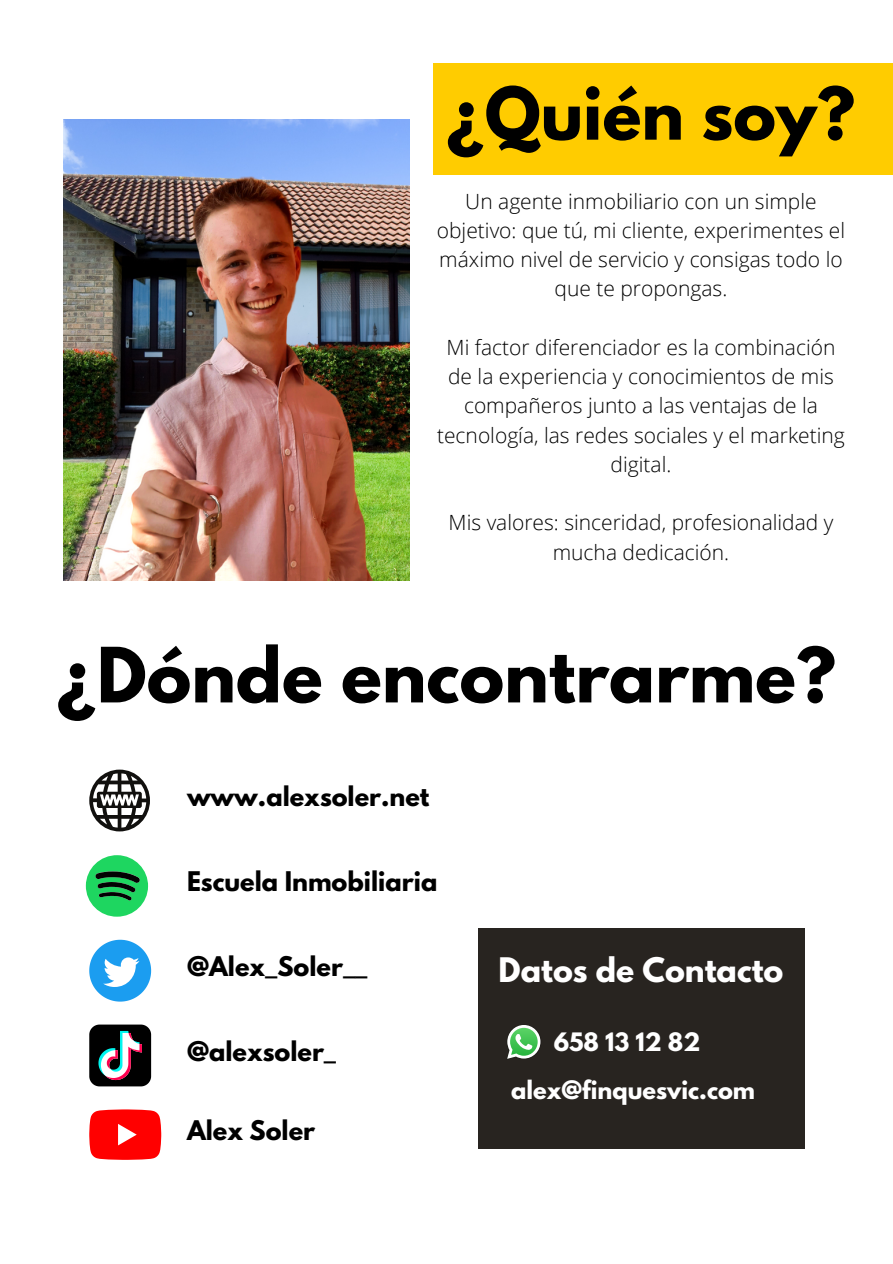
<style>
.page{position:relative;width:893px;height:1264px;background:#fff}
.page>*{position:absolute;margin:0;border:0;box-sizing:border-box;transform-origin:0 0}
.t1{font:700 67.5px "League Spartan";color:#000}
.t2{font:700 64.5px "League Spartan";color:#000}
.t3{font:700 30px "League Spartan";color:#fff}
.t4{font:700 24px "League Spartan";color:#000}
.t5{font:700 22.5px/48.4px "League Spartan";color:#fff;text-align:center}
.t6{font:300 21px/29.2px "Open Sans";color:#000;text-align:center}
</style>
<div class="page">
<div style="left:433px;top:63px;width:459px;height:111px;background:#fc0"></div>
<img style="left:64px;top:119px;width:345px;height:461px">
<svg style="left:86px;top:855px;width:62px;height:61px"></svg>
<svg style="left:89px;top:1109px;width:72px;height:50px;background:#ff1d1d"></svg>
<svg style="left:89px;top:939px;width:62px;height:62px"></svg>
<svg style="left:89px;top:1024px;width:62px;height:62px"></svg>
<svg style="left:89px;top:769px;width:61px;height:62px"></svg>
<div style="left:478px;top:928px;width:326px;height:220px;background:#282420"></div>
<img style="left:507px;top:1038px;width:34px;height:21px">
<svg style="left:507px;top:1025px;width:33px;height:33px"></svg>
<h2 class="t2" style="left:446px;top:82px;width:410px">¿Quién soy?</h2>
<p class="t6" style="left:437px;top:186px;width:410px">Un agente inmobiliario con un simple objetivo: que tú, mi cliente, experimentes el máximo nivel de servicio y consigas todo lo que te propongas.</p>
<p class="t6" style="left:437px;top:332px;width:409px">Mi factor diferenciador es la combinación de la experiencia y conocimientos de mis compañeros junto a las ventajas de la tecnología, las redes sociales y el marketing digital.</p>
<p class="t6" style="left:448px;top:507px;width:386px">Mis valores: sinceridad, profesionalidad y mucha dedicación.</p>
<h1 class="t1" style="left:57px;top:641px;width:780px">¿Dónde encontrarme?</h1>
<p class="t4" style="left:187px;top:784px;width:244px">www.alexsoler.net</p>
<p class="t4" style="left:187px;top:869px;width:252px">Escuela Inmobiliaria</p>
<p class="t4" style="left:187px;top:954px;width:182px">@Alex_Soler__</p>
<p class="t4" style="left:187px;top:1039px;width:151px">@alexsoler_</p>
<p class="t4" style="left:187px;top:1118px;width:130px">Alex Soler</p>
<h3 class="t3" style="left:498px;top:955px;width:286px">Datos de Contacto</h3>
<p class="t5" style="left:511px;top:1020px;width:245px">658 13 12 82 alex@finquesvic.com</p>
</div>
